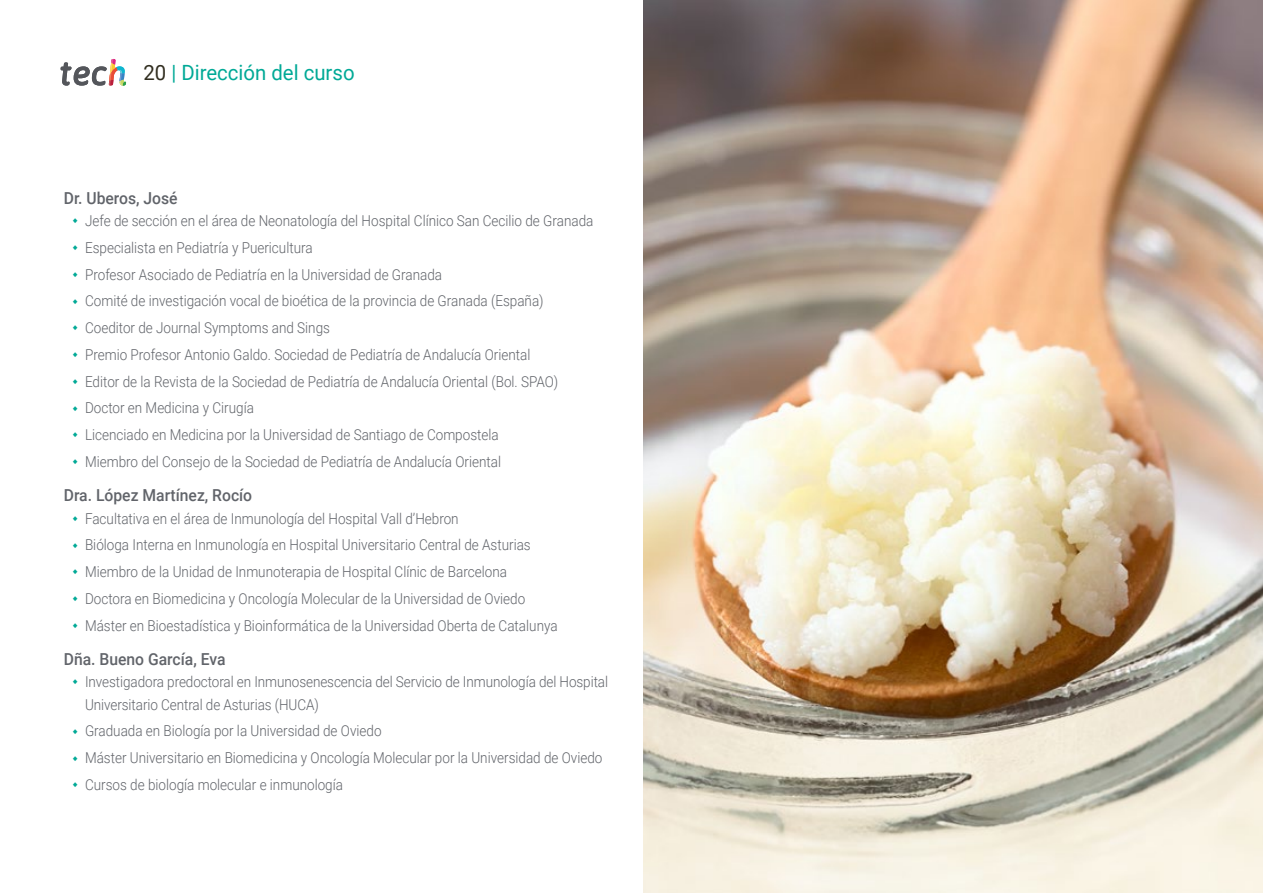
<style>
.page{position:relative;width:1263px;height:893px;background:#fff}
.page>*{position:absolute;margin:0;border:0;box-sizing:border-box;transform-origin:0 0}
.t1{font:21px "Roboto";color:#00a996}
.t2{font:500 16.5px "Roboto";color:#61646a;scale:.95 1}
.t3{font:300 15px/26.7px "Roboto";color:#61646a;scale:.9 1}
.s1{color:#312e20}
</style>
<div class="page">
<img style="left:643px;top:0;width:620px;height:893px">
<svg style="left:61px;top:59px;width:65px;height:27px"></svg>
<h1 class="t1" style="left:144px;top:57px;width:213px"><span class="s1">20</span> | Dirección del curso</h1>
<p class="t2" style="left:64px;top:186px;width:121px">Dr. Uberos, José</p>
<p class="t3" style="left:85px;top:207px;width:566px">Jefe de sección en el área de Neonatología del Hospital Clínico San Cecilio de Granada Especialista en Pediatría y Puericultura<br>Profesor Asociado de Pediatría en la Universidad de Granada<br>Comité de investigación vocal de bioética de la provincia de Granada (España)<br>Coeditor de Journal Symptoms and Sings<br>Premio Profesor Antonio Galdo. Sociedad de Pediatría de Andalucía Oriental<br>Editor de la Revista de la Sociedad de Pediatría de Andalucía Oriental (Bol. SPAO)<br>Doctor en Medicina y Cirugía<br>Licenciado en Medicina por la Universidad de Santiago de Compostela<br>Miembro del Consejo de la Sociedad de Pediatría de Andalucía Oriental</p>
<p class="t2" style="left:64px;top:484px;width:200px">Dra. López Martínez, Rocío</p>
<p class="t3" style="left:85px;top:504px;width:527px">Facultativa en el área de Inmunología del Hospital Vall d’Hebron<br>Bióloga Interna en Inmunología en Hospital Universitario Central de Asturias Miembro de la Unidad de Inmunoterapia de Hospital Clínic de Barcelona<br>Doctora en Biomedicina y Oncología Molecular de la Universidad de Oviedo Máster en Bioestadística y Bioinformática de la Universidad Oberta de Catalunya</p>
<p class="t2" style="left:64px;top:647px;width:172px">Dña. Bueno García, Eva</p>
<p class="t3" style="left:85px;top:670px;width:583px;line-height:22.5px">Investigadora predoctoral en Inmunosenescencia del Servicio de Inmunología del Hospital<br>Universitario Central de Asturias (HUCA)</p>
<p class="t3" style="left:85px;top:717px;width:576px">Graduada en Biología por la Universidad de Oviedo<br>Máster Universitario en Biomedicina y Oncología Molecular por la Universidad de Oviedo<br>Cursos de biología molecular e inmunología</p>
</div>
